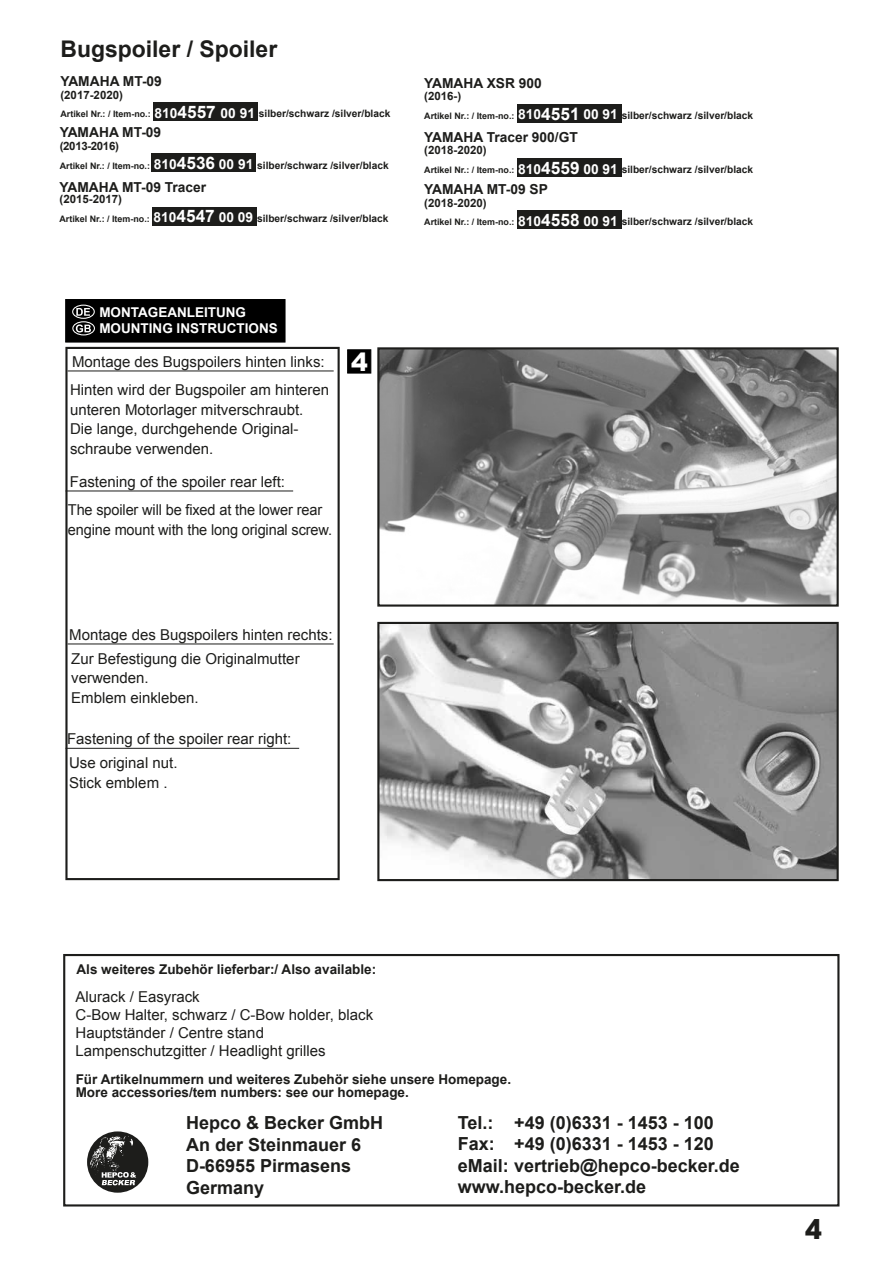
<style>
.page{position:relative;width:893px;height:1263px;background:#fff}
.page>*{position:absolute;margin:0;border:0;box-sizing:border-box;transform-origin:0 0}
.t1{font:700 27px "Avant Garde";color:#1d1d1b}
.t2{font:700 22.95px "Arial";color:#1d1d1b}
.t3{font:700 18px/21.6px "Arial";color:#1d1d1b}
.t4{font:15px/19.5px "Arial";color:#1d1d1b}
.t5{font:700 13.8px "Arial";color:#1d1d1b}
.t6{font:700 13.5px/13.5px "Arial";color:#1d1d1b}
.t7{font:700 13.5px/16.2px "Arial";color:#fff}
.t8{font:700 11.55px "Arial";color:#1d1d1b}
.t9{font:700 11.55px "Arial";letter-spacing:-.03em;color:#1d1d1b}
.t10{font:700 10.2px "Arial";color:#1d1d1b}
.s1{font-size:8.85px}
.s2{font-size:13.8px;color:#fff}
.s3{font-size:17.25px;color:#fff}
.s4{font-weight:900;font-size:25.2px;color:#fff}
</style>
<div class="page">
<img style="left:380px;top:350px;width:456px;height:254px">
<div style="left:377px;top:347px;width:462px;height:260px;border:2px solid #1d1d1b"></div>
<img style="left:380px;top:625px;width:456px;height:253px">
<div style="left:377px;top:622px;width:462px;height:259px;border:2px solid #1d1d1b"></div>
<div style="left:65px;top:347px;width:275px;height:533px;border:2px solid #1d1d1b"></div>
<div style="left:347px;top:349px;width:24px;height:24px;background:#000;border:1px solid #000"></div>
<hr style="left:68px;top:371px;width:266px;height:1px;background:#1d1d1b">
<hr style="left:68px;top:644px;width:266px;height:1px;background:#1d1d1b">
<hr style="left:66px;top:491px;width:227px;height:1px;background:#1d1d1b">
<hr style="left:66px;top:748px;width:233px;height:1px;background:#1d1d1b">
<div style="left:63px;top:954px;width:776px;height:252px;border:2px solid #1d1d1b"></div>
<div style="left:87px;top:1131px;width:61px;height:62px;background:#1d1d1b;border-radius:50%"></div>
<svg style="left:90px;top:1136px;width:46px;height:49px"></svg>
<div style="left:152px;top:154px;width:104px;height:18px;background:#1d1d1b"></div>
<div style="left:153px;top:103px;width:104px;height:18px;background:#1d1d1b"></div>
<div style="left:153px;top:207px;width:104px;height:18px;background:#1d1d1b"></div>
<div style="left:517px;top:104px;width:105px;height:18px;background:#1d1d1b"></div>
<div style="left:517px;top:158px;width:105px;height:19px;background:#1d1d1b"></div>
<div style="left:517px;top:210px;width:105px;height:19px;background:#1d1d1b"></div>
<div style="left:65px;top:299px;width:220px;height:43px;background:#000"></div>
<svg style="left:76px;top:308px;width:14px;height:8px"></svg>
<div style="left:72px;top:305px;width:23px;height:14px;border:1px solid #fff;border-radius:50%"></div>
<svg style="left:76px;top:324px;width:15px;height:8px"></svg>
<div style="left:72px;top:321px;width:23px;height:14px;border:1px solid #fff;border-radius:50%"></div>
<h2 class="t2" style="left:60px;top:34px;width:218px">Bugspoiler / Spoiler</h2>
<p class="t5" style="left:60px;top:72px;width:103px">YAMAHA MT-09</p>
<p class="t8" style="left:60px;top:87px;width:64px">(2017-2020)</p>
<p class="t10" style="left:60px;top:107px;width:331px"><span class="s1">Artikel Nr.: / Item-no.:</span> <span class="s2">810</span><span class="s3">4557</span> <span class="s2">00 91</span> silber/schwarz /silver/black</p>
<p class="t5" style="left:60px;top:123px;width:103px">YAMAHA MT-09</p>
<p class="t9" style="left:60px;top:138px;width:61px">(2013-2016)</p>
<p class="t10" style="left:60px;top:158px;width:330px"><span class="s1">Artikel Nr.: / Item-no.:</span> <span class="s2">810</span><span class="s3">4536</span> <span class="s2">00 91</span> silber/schwarz /silver/black</p>
<p class="t5" style="left:60px;top:178px;width:148px">YAMAHA MT-09 Tracer</p>
<p class="t8" style="left:60px;top:191px;width:64px">(2015-2017)</p>
<p class="t10" style="left:60px;top:211px;width:330px"><span class="s1">Artikel Nr.: / Item-no.:</span> <span class="s2">810</span><span class="s3">4547</span> <span class="s2">00 09</span> silber/schwarz /silver/black</p>
<p class="t7" style="left:99px;top:304px;width:180px">MONTAGEANLEITUNG<br>MOUNTING INSTRUCTIONS</p>
<p class="t4" style="left:72px;top:352px;width:297px">Montage des Bugspoilers hinten links: <span class="s4">4</span></p>
<p class="t4" style="left:70px;top:381px;width:261px">Hinten wird der Bugspoiler am hinteren unteren Motorlager mitverschraubt.<br>Die lange, durchgehende Original&shy;schraube verwenden.</p>
<p class="t4" style="left:70px;top:472px;width:217px">Fastening of the spoiler rear left:</p>
<p class="t4" style="left:68px;top:501px;width:266px">The spoiler will be fixed at the lower rear engine mount with the long original screw.</p>
<p class="t5" style="left:424px;top:74px;width:119px">YAMAHA XSR 900</p>
<p class="t8" style="left:424px;top:89px;width:38px">(2016-)</p>
<p class="t10" style="left:424px;top:109px;width:330px"><span class="s1">Artikel Nr.: / Item-no.:</span> <span class="s2">810</span><span class="s3">4551</span> <span class="s2">00 91</span> silber/schwarz /silver/black</p>
<p class="t5" style="left:424px;top:128px;width:155px">YAMAHA Tracer 900/GT</p>
<p class="t8" style="left:424px;top:143px;width:64px">(2018-2020)</p>
<p class="t10" style="left:424px;top:163px;width:330px"><span class="s1">Artikel Nr.: / Item-no.:</span> <span class="s2">810</span><span class="s3">4559</span> <span class="s2">00 91</span> silber/schwarz /silver/black</p>
<p class="t5" style="left:424px;top:180px;width:125px">YAMAHA MT-09 SP</p>
<p class="t8" style="left:424px;top:195px;width:64px">(2018-2020)</p>
<p class="t10" style="left:424px;top:215px;width:330px"><span class="s1">Artikel Nr.: / Item-no.:</span> <span class="s2">810</span><span class="s3">4558</span> <span class="s2">00 91</span> silber/schwarz /silver/black</p>
<p class="t4" style="left:69px;top:625px;width:265px">Montage des Bugspoilers hinten rechts:</p>
<p class="t4" style="left:71px;top:649px;width:230px">Zur Befestigung die Originalmutter verwenden.<br>Emblem einkleben.</p>
<p class="t4" style="left:67px;top:729px;width:226px">Fastening of the spoiler rear right:</p>
<p class="t4" style="left:69px;top:753px;width:110px">Use original nut.<br>Stick emblem .</p>
<p class="t6" style="left:77px;top:963px;width:301px">Als weiteres Zubehör lieferbar:/ Also available:</p>
<p class="t4" style="left:76px;top:988px;width:299px;line-height:18px">Alurack / Easyrack<br>C-Bow Halter, schwarz / C-Bow holder, black Hauptständer / Centre stand Lampenschutzgitter / Headlight grilles</p>
<p class="t6" style="left:76px;top:1073px;width:437px">Für Artikelnummern und weiteres Zubehör siehe unsere Homepage.<br>More accessories/tem numbers: see our homepage.</p>
<p class="t3" style="left:186px;top:1113px;width:199px">Hepco &amp; Becker GmbH<br>An der Steinmauer 6<br>D-66955 Pirmasens<br>Germany</p>
<p class="t3" style="left:458px;top:1112px;width:284px">Tel.: +49 (0)6331 - 1453 - 100<br>Fax: +49 (0)6331 - 1453 - 120 eMail: vertrieb@hepco-becker.de www.hepco-becker.de</p>
<h1 class="t1" style="left:805px;top:1212px;width:18px">4</h1>
</div>
